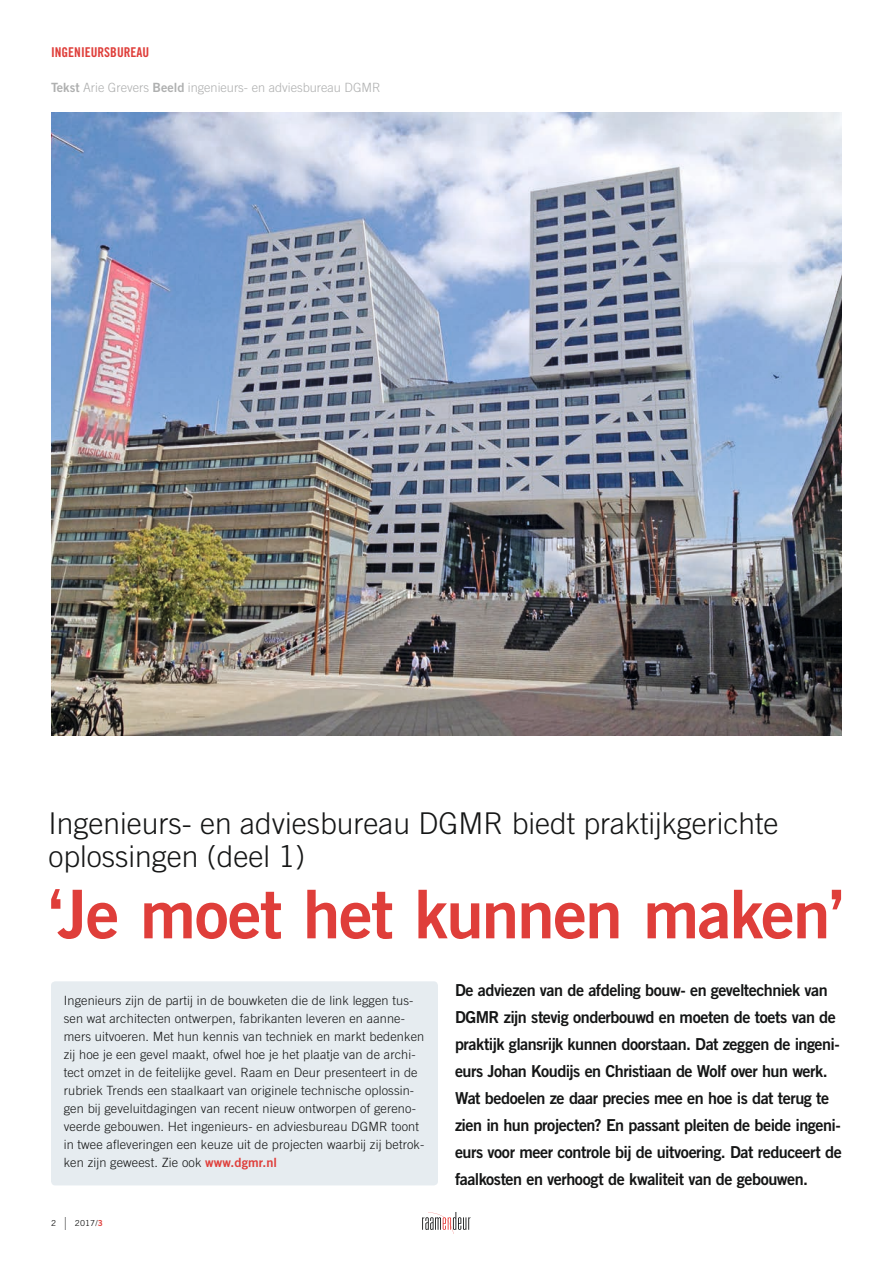
<style>
.page{position:relative;width:893px;height:1263px;background:#fff}
.page>*{position:absolute;margin:0;border:0;box-sizing:border-box;transform-origin:0 0}
.t1{font:67.2px "Trade Gothic Bold Two";letter-spacing:-.025em;color:#df3e3a}
.t2{font:300 30px/33px "Trade Gothic";color:#151616}
.t3{font:16.5px/27px "Trade Gothic Bold Two";letter-spacing:-.03em;color:#151616}
.t4{font:13.5px "Trade Gothic Bold Cond Twenty";color:#df3e3a}
.t5{font:300 12.75px/18px "Trade Gothic";letter-spacing:.01em;color:#151616}
.t6{font:300 12.75px "Trade Gothic";color:#afb0b0}
.t7{font:8.25px "Trade Gothic";color:#151616}
.s1{font-family:"Trade Gothic Bold Two";font-weight:400}
.s2{font-family:"Trade Gothic Bold Two";font-weight:400;color:#df3e3a}
.s3{font-weight:300;font-size:18px}
.s4{font-family:"Trade Gothic Bold Two";color:#df3e3a}
</style>
<div class="page">
<img style="left:51px;top:113px;width:791px;height:622px">
<div style="left:51px;top:981px;width:387px;height:204px;background:#e6ecf0;border-radius:4px"></div>
<svg style="left:422px;top:1212px;width:48px;height:21px"></svg>
<p class="t4" style="left:51px;top:44px;width:100px">INGENIEURSBUREAU</p>
<p class="t6" style="left:51px;top:80px;width:331px"><span class="s1">Tekst</span> Arie Grevers <span class="s1">Beeld</span> ingenieurs- en adviesbureau DGMR</p>
<h2 class="t2" style="left:48px;top:806px;width:732px">Ingenieurs- en adviesbureau DGMR biedt praktijkgerichte oplossingen (deel 1)</h2>
<h1 class="t1" style="left:46px;top:873px;width:801px">‘Je moet het kunnen maken’</h1>
<p class="t5" style="left:64px;top:992px;width:362px">Ingenieurs zijn de partij in de bouwketen die de link leggen tus&shy;sen wat architecten ontwerpen, fabrikanten leveren en aanne&shy;mers uitvoeren. Met hun kennis van techniek en markt bedenken zij hoe je een gevel maakt, ofwel hoe je het plaatje van de archi&shy;tect omzet in de feitelijke gevel. Raam en Deur presenteert in de rubriek Trends een staalkaart van originele technische oplossin&shy;gen bij geveluitdagingen van recent nieuw ontworpen of gereno&shy;veerde gebouwen. Het ingenieurs- en adviesbureau DGMR toont in twee afleveringen een keuze uit de projecten waarbij zij betrok&shy;ken zijn geweest. Zie ook <span class="s2">www.dgmr.nl</span></p>
<p class="t7" style="left:51px;top:1218px;width:53px">2 <span class="s3">I</span> 2017/<span class="s4">3</span></p>
<p class="t3" style="left:455px;top:977px;width:388px">De adviezen van de afdeling bouw- en geveltechniek van DGMR zijn stevig onderbouwd en moeten de toets van de praktijk glansrijk kunnen doorstaan. Dat zeggen de ingeni&shy;eurs Johan Koudijs en Christiaan de Wolf over hun werk.<br>Wat bedoelen ze daar precies mee en hoe is dat terug te zien in hun projecten? En passant pleiten de beide ingeni&shy;eurs voor meer controle bij de uitvoering. Dat reduceert de faalkosten en verhoogt de kwaliteit van de gebouwen.</p>
</div>
